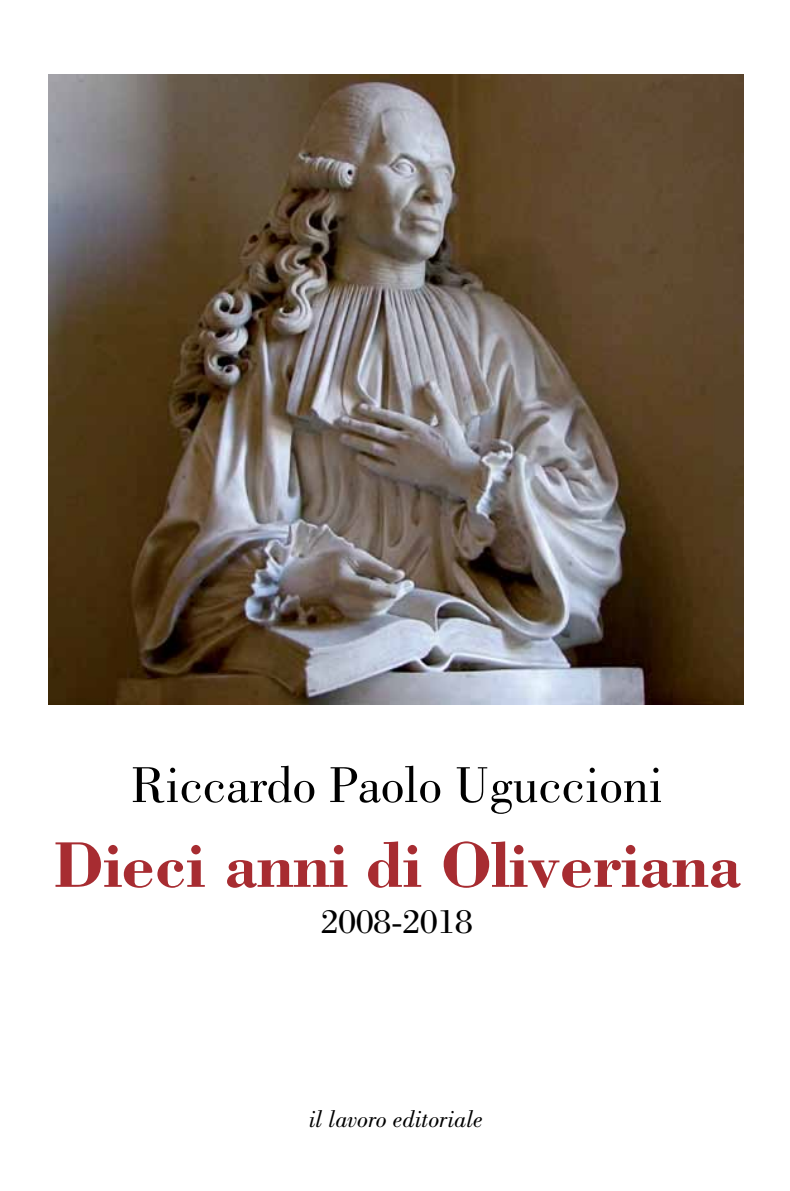
<style>
.page{position:relative;width:790px;height:1191px;background:#fff}
.page>*{position:absolute;margin:0;border:0;box-sizing:border-box;transform-origin:0 0}
.t1{font:700 66.5px "Bodoni";letter-spacing:-.01em;color:#a72c31}
.t2{font:52.15px "Bodoni";color:#000}
.t3{font:35px "Bodoni";color:#000}
.t4{font:italic 24.5px "Bodoni";color:#000}
</style>
<div class="page">
<img style="left:49px;top:74px;width:694px;height:630px">
<p class="t2" style="left:131px;top:756px;width:534px">Riccardo Paolo Uguccioni</p>
<p class="t1" style="left:53px;top:823px;width:690px">Dieci anni di Oliveriana</p>
<p class="t3" style="left:321px;top:901px;width:153px">2008-2018</p>
<p class="t4" style="left:309px;top:1105px;width:175px">il lavoro editoriale</p>
</div>
